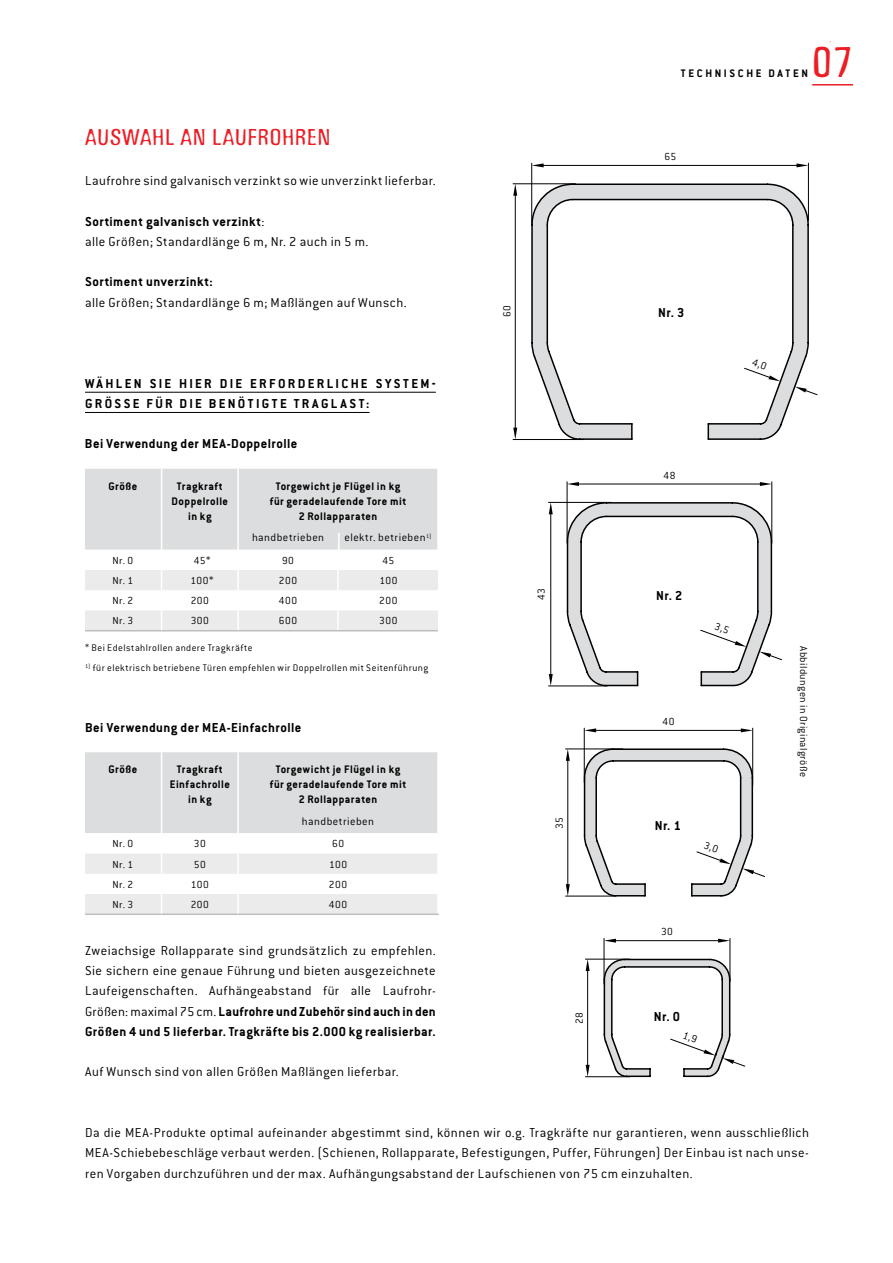
<style>
.page{position:relative;width:893px;height:1263px;background:#fff}
.page>*{position:absolute;margin:0;border:0;box-sizing:border-box;transform-origin:0 0}
.t1{font:500 45px "Gagamond MEA";color:#ed1d24}
.t2{font:500 24px "Gagamond MEA";letter-spacing:.04em;color:#ed1d24}
.t3{font:300 14.25px/20.2px "Conduit ITC Pro";letter-spacing:.03em;color:#000;text-align:justify}
.t4{font:700 14.25px "Conduit ITC Pro";letter-spacing:.045em;color:#000}
.t5{font:700 14.25px/20.2px "Conduit ITC Pro";letter-spacing:.17em;color:#000}
.t6{font:700 14.25px "Conduit ITC Pro";letter-spacing:.16em;color:#000}
.t7{font:700 12px/15px "Conduit ITC Pro";letter-spacing:.04em;color:#000;text-align:center}
.t8{font:300 12px "Conduit ITC Pro";letter-spacing:.035em;color:#000}
.t9{font:700 12px "Conduit ITC Pro";letter-spacing:.225em;color:#000}
.t10{font:300 11.25px "Conduit ITC Pro";letter-spacing:.04em;color:#000}
.t11{font:300 10.5px "Conduit ITC Pro";letter-spacing:.045em;color:#000}
.s1{font-weight:700}
</style>
<div class="page">
<hr style="left:85px;top:392px;width:351px;height:1px;background:#000">
<hr style="left:85px;top:412px;width:285px;height:1px;background:#000">
<hr style="left:85px;top:913px;width:77px;height:2px;background:#bcbec0">
<hr style="left:238px;top:913px;width:201px;height:2px;background:#bcbec0">
<svg style="left:85px;top:752px;width:354px;height:162px"></svg>
<hr style="left:162px;top:913px;width:76px;height:2px;background:#bcbec0">
<hr style="left:604px;top:938px;width:1px;height:46px;background:#000">
<hr style="left:730px;top:938px;width:1px;height:44px;background:#000">
<hr style="left:615px;top:940px;width:103px;height:1px;background:#000">
<svg style="left:604px;top:939px;width:12px;height:4px"></svg>
<svg style="left:718px;top:939px;width:12px;height:4px"></svg>
<hr style="left:585px;top:959px;width:45px;height:1px;background:#000">
<hr style="left:585px;top:1076px;width:45px;height:1px;background:#000">
<hr style="left:587px;top:970px;width:1px;height:96px;background:#000">
<svg style="left:586px;top:959px;width:4px;height:12px"></svg>
<svg style="left:586px;top:1065px;width:4px;height:12px"></svg>
<hr style="left:584px;top:728px;width:1px;height:54px;background:#000">
<hr style="left:752px;top:728px;width:1px;height:57px;background:#000">
<hr style="left:594px;top:730px;width:149px;height:1px;background:#000">
<svg style="left:584px;top:728px;width:12px;height:4px"></svg>
<svg style="left:741px;top:728px;width:12px;height:4px"></svg>
<hr style="left:566px;top:748px;width:57px;height:1px;background:#000">
<hr style="left:566px;top:896px;width:49px;height:1px;background:#000">
<hr style="left:567px;top:759px;width:1px;height:127px;background:#000">
<svg style="left:566px;top:749px;width:4px;height:12px"></svg>
<svg style="left:566px;top:884px;width:4px;height:12px"></svg>
<hr style="left:567px;top:482px;width:1px;height:61px;background:#000">
<hr style="left:771px;top:482px;width:1px;height:61px;background:#000">
<hr style="left:577px;top:484px;width:184px;height:1px;background:#000">
<svg style="left:567px;top:482px;width:12px;height:4px"></svg>
<svg style="left:760px;top:482px;width:12px;height:4px"></svg>
<hr style="left:548px;top:502px;width:63px;height:1px;background:#000">
<hr style="left:548px;top:685px;width:59px;height:1px;background:#000">
<hr style="left:550px;top:512px;width:1px;height:163px;background:#000">
<svg style="left:549px;top:502px;width:4px;height:12px"></svg>
<svg style="left:549px;top:674px;width:4px;height:12px"></svg>
<svg style="left:530px;top:183px;width:279px;height:257px"></svg>
<hr style="left:531px;top:163px;width:1px;height:61px;background:#000">
<hr style="left:808px;top:163px;width:1px;height:58px;background:#000">
<hr style="left:542px;top:165px;width:256px;height:1px;background:#000">
<svg style="left:532px;top:163px;width:12px;height:4px"></svg>
<svg style="left:796px;top:163px;width:12px;height:4px"></svg>
<hr style="left:513px;top:183px;width:63px;height:1px;background:#000">
<hr style="left:513px;top:439px;width:71px;height:1px;background:#000">
<hr style="left:515px;top:194px;width:1px;height:234px;background:#000">
<svg style="left:513px;top:184px;width:4px;height:12px"></svg>
<svg style="left:513px;top:428px;width:4px;height:11px"></svg>
<svg style="left:85px;top:469px;width:353px;height:162px"></svg>
<hr style="left:812px;top:84px;width:41px;height:2px;background:#ed1d24">
<svg style="left:744px;top:358px;width:74px;height:38px"></svg>
<svg style="left:566px;top:501px;width:216px;height:186px"></svg>
<svg style="left:583px;top:748px;width:182px;height:149px"></svg>
<svg style="left:603px;top:958px;width:143px;height:120px"></svg>
<h2 class="t2" style="left:85px;top:124px;width:247px">AUSWAHL AN LAUFROHREN</h2>
<p class="t3" style="left:85px;top:171px;width:352px">Laufrohre sind galvanisch verzinkt so wie unverzinkt lieferbar.</p>
<p class="t3" style="left:85px;top:211px;width:285px"><span class="s1">Sortiment galvanisch verzinkt</span>:<br>alle Größen; Standardlänge 6 m, Nr. 2 auch in 5 m.</p>
<p class="t4" style="left:85px;top:274px;width:129px">Sortiment unverzinkt:</p>
<p class="t3" style="left:85px;top:292px;width:323px">alle Größen; Standardlänge 6 m; Maßlängen auf Wunsch.</p>
<p class="t6" style="left:85px;top:375px;width:185px">Wähl en Si e hi er di e erford</p>
<p class="t5" style="left:85px;top:373px;width:352px;text-indent:223px">erli che System - gr öSS e f ür di e benöti gte Tra gla st:</p>
<p class="t4" style="left:85px;top:436px;width:214px">Bei Verwendung der MEA-Doppelrolle</p>
<p class="t7" style="left:108px;top:479px;width:30px">Größe</p>
<p class="t7" style="left:172px;top:479px;width:58px">Tragkraft<br>Doppelrolle in kg</p>
<p class="t7" style="left:270px;top:479px;width:138px">Torgewicht je Flügel in kg für geradelaufende Tore mit<br>2 Rollapparaten</p>
<p class="t10" style="left:113px;top:554px;width:22px">Nr. 0</p>
<p class="t10" style="left:194px;top:554px;width:18px">45*</p>
<p class="t10" style="left:282px;top:554px;width:13px">90</p>
<p class="t10" style="left:382px;top:554px;width:13px">45</p>
<p class="t10" style="left:113px;top:574px;width:22px">Nr. 1</p>
<p class="t10" style="left:191px;top:574px;width:25px">100*</p>
<p class="t10" style="left:279px;top:574px;width:20px">200</p>
<p class="t10" style="left:379px;top:574px;width:20px">100</p>
<p class="t10" style="left:113px;top:595px;width:22px">Nr. 2</p>
<p class="t10" style="left:191px;top:595px;width:20px">200</p>
<p class="t10" style="left:279px;top:595px;width:20px">400</p>
<p class="t10" style="left:379px;top:595px;width:20px">200</p>
<p class="t10" style="left:113px;top:615px;width:22px">Nr. 3</p>
<p class="t10" style="left:191px;top:615px;width:20px">300</p>
<p class="t10" style="left:279px;top:615px;width:20px">600</p>
<p class="t10" style="left:379px;top:615px;width:20px">300</p>
<p class="t8" style="left:344px;top:531px;width:89px">elektr. betrieben<sup>1)</sup></p>
<p class="t8" style="left:252px;top:531px;width:74px">handbetrieben</p>
<p class="t11" style="left:85px;top:642px;width:169px">* Bei Edelstahlrollen andere Tragkräfte</p>
<p class="t11" style="left:85px;top:662px;width:345px"><sup>1)</sup> für elektrisch betriebene Türen empfehlen wir Doppelrollen mit Seitenführung</p>
<p class="t4" style="left:85px;top:719px;width:218px">Bei Verwendung der MEA-Einfachrolle</p>
<p class="t7" style="left:108px;top:762px;width:30px">Größe</p>
<p class="t7" style="left:170px;top:762px;width:62px">Tragkraft<br>Einfachrolle in kg</p>
<p class="t7" style="left:270px;top:762px;width:138px">Torgewicht je Flügel in kg für geradelaufende Tore mit<br>2 Rollapparaten</p>
<p class="t10" style="left:113px;top:838px;width:22px">Nr. 0</p>
<p class="t10" style="left:194px;top:838px;width:13px">30</p>
<p class="t10" style="left:332px;top:838px;width:14px">60</p>
<p class="t10" style="left:113px;top:858px;width:22px">Nr. 1</p>
<p class="t10" style="left:194px;top:858px;width:14px">50</p>
<p class="t10" style="left:329px;top:858px;width:20px">100</p>
<p class="t10" style="left:113px;top:878px;width:22px">Nr. 2</p>
<p class="t10" style="left:191px;top:878px;width:20px">100</p>
<p class="t10" style="left:329px;top:878px;width:20px">200</p>
<p class="t10" style="left:113px;top:898px;width:22px">Nr. 3</p>
<p class="t10" style="left:191px;top:898px;width:20px">200</p>
<p class="t10" style="left:329px;top:898px;width:20px">400</p>
<p class="t8" style="left:302px;top:814px;width:74px">handbetrieben</p>
<p class="t3" style="left:85px;top:940px;width:352px">Zweiachsige Rollapparate sind grundsätzlich zu empfehlen.<br>Sie sichern eine genaue Führung und bieten ausgezeichnete Laufeigenschaften. Aufhängeabstand für alle Laufrohr-Größen: maximal 75 cm. <span class="s1">Laufrohre und Zubehör sind auch in den Größen 4 und 5 lieferbar. Tragkräfte bis 2.000 kg realisierbar.</span></p>
<p class="t3" style="left:85px;top:1062px;width:315px">Auf Wunsch sind von allen Größen Maßlängen lieferbar.</p>
<p class="t10" style="left:501px;top:317px;width:13px;rotate:-90deg">60</p>
<p class="t10" style="left:535px;top:600px;width:13px;rotate:-90deg">43</p>
<p class="t10" style="left:553px;top:829px;width:13px;rotate:-90deg">35</p>
<p class="t10" style="left:573px;top:1024px;width:13px;rotate:-90deg">28</p>
<h1 class="t1" style="left:812px;top:38px;width:42px">07</h1>
<p class="t9" style="left:681px;top:66px;width:129px">Techni sche Dat en</p>
<p class="t10" style="left:664px;top:150px;width:13px">65</p>
<p class="t4" style="left:658px;top:305px;width:28px">Nr. 3</p>
<p class="t10" style="left:663px;top:469px;width:14px">48</p>
<p class="t4" style="left:656px;top:587px;width:28px">Nr. 2</p>
<p class="t10" style="left:662px;top:716px;width:14px">40</p>
<p class="t4" style="left:655px;top:817px;width:28px">Nr. 1</p>
<p class="t10" style="left:661px;top:925px;width:13px">30</p>
<p class="t4" style="left:654px;top:1008px;width:28px">Nr. 0</p>
<p class="t10" style="left:810px;top:646px;width:133px;rotate:90deg">Abbildungen in Originalgröße</p>
<p class="t3" style="left:85px;top:1122px;width:725px">Da die MEA-Produkte optimal aufeinander abgestimmt sind, können wir o.g. Tragkräfte nur garantieren, wenn ausschließlich MEA-Schiebebeschläge verbaut werden. (Schienen, Rollapparate, Befestigungen, Puffer, Führungen) Der Einbau ist nach unse&shy;ren Vorgaben durchzuführen und der max. Aufhängungsabstand der Laufschienen von 75 cm einzuhalten.</p>
</div>
